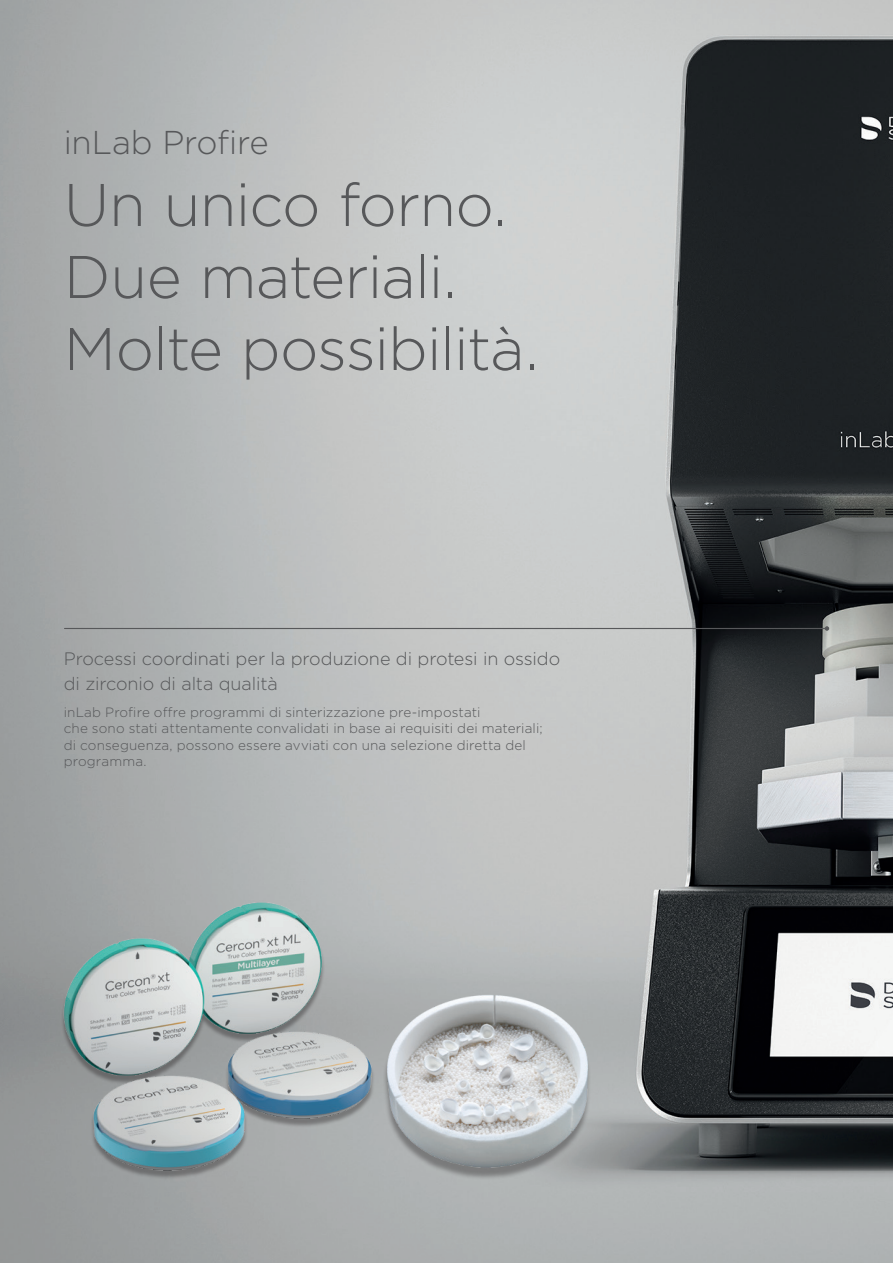
<style>
.page{position:relative;width:893px;height:1263px;background:#fff}
.page>*{position:absolute;margin:0;border:0;box-sizing:border-box;transform-origin:0 0}
._02_Headline_40pt_DS{font:300 60px "Gotham";letter-spacing:-.015em;color:#57585a}
._02_Headline_22pt_28{font:300 33px "Gotham";letter-spacing:-.01em;color:#57585a}
._02_Zwischenhead_lig{font:300 18px/24.8px "Gotham";letter-spacing:-.005em;color:#57585a}
.t1{font:300 13.5px/16.5px "Gotham";letter-spacing:.01em;color:#57585a}
</style>
<div class="page">
<img style="left:0;top:0;width:893px;height:1263px">
<hr style="left:65px;top:628px;width:762px;height:1px;background:#57585a">
<svg style="left:825px;top:626px;width:4px;height:5px"></svg>
<img style="left:49px;top:858px;width:337px;height:327px">
<div style="left:383px;top:999px;width:208px;height:181px;background:#231f20;opacity:.39"></div>
<img style="left:383px;top:989px;width:212px;height:185px">
<p class="_02_Headline_22pt_28" style="left:64px;top:121px;width:206px">inLab Profire</p>
<p class="_02_Headline_40pt_DS" style="left:64px;top:167px;width:444px">Un unico forno.</p>
<p class="_02_Headline_40pt_DS" style="left:64px;top:239px;width:394px">Due materiali.</p>
<p class="_02_Headline_40pt_DS" style="left:64px;top:311px;width:476px">Molte possibilità.</p>
<p class="_02_Zwischenhead_lig" style="left:64px;top:646px;width:498px">Processi coordinati per la produzione di protesi in ossido di zirconio di alta qualità</p>
<p class="t1" style="left:64px;top:703px;width:480px">inLab Profire offre programmi di sinterizzazione pre-impostati<br>che sono stati attentamente convalidati in base ai requisiti dei materiali; di conseguenza, possono essere avviati con una selezione diretta del programma.</p>
</div>
